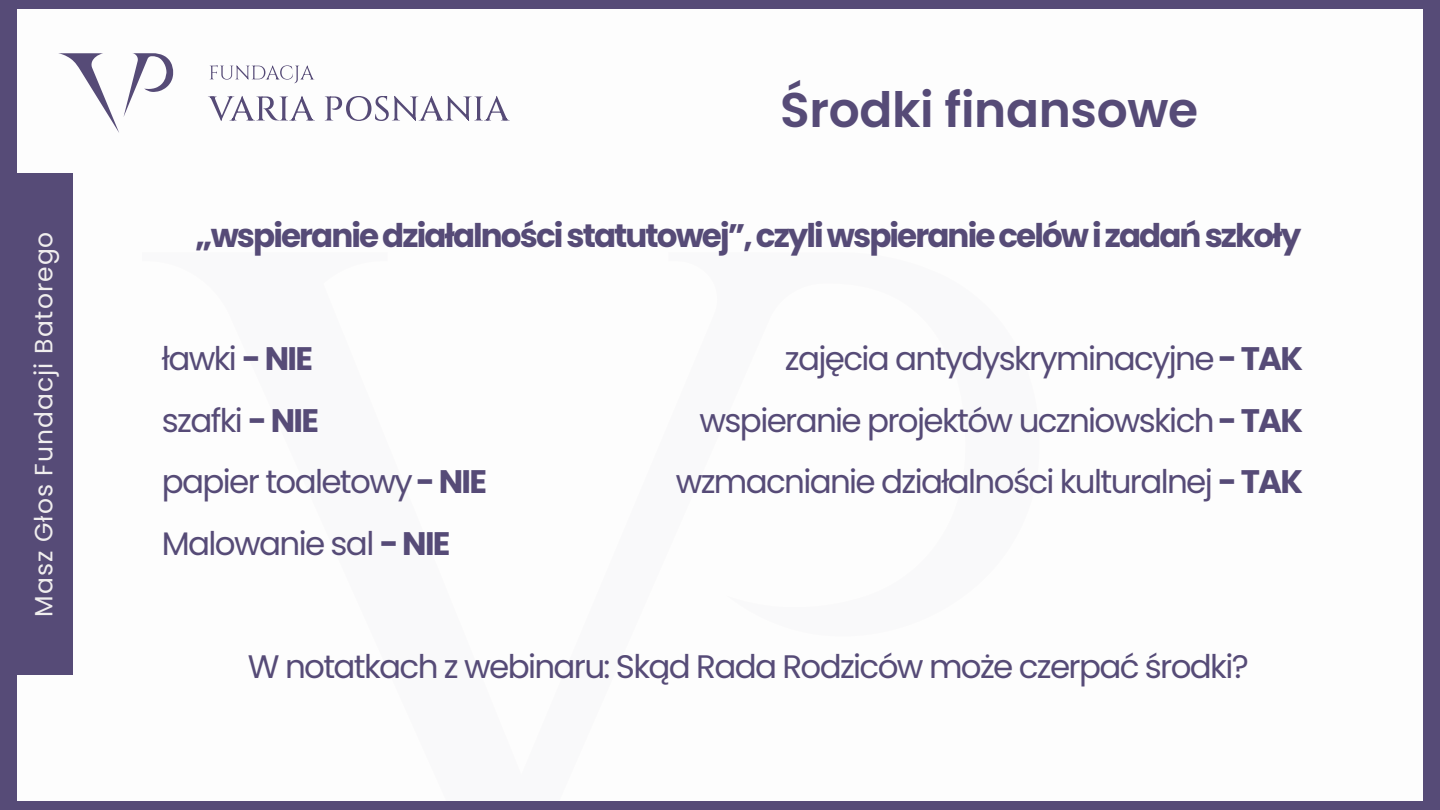
<style>
.page{position:relative;width:1440px;height:810px;background:#564b77}
.page>*{position:absolute;margin:0;border:0;box-sizing:border-box;transform-origin:0 0}
.t1{font:600 48.7px "Poppins";letter-spacing:-.005em;color:#564b77}
.t2{font:32.6px "Poppins";letter-spacing:-.05em;color:#564b77}
.t3{font:700 32.6px "Poppins";letter-spacing:-.06em;color:#564b77}
.t4{font:25px "Poppins";letter-spacing:.04em;color:#f0eeee}
.s1{font-weight:700}
</style>
<div class="page">
<div style="left:17px;top:9px;width:1406px;height:792px;background:#fdfdfd"></div>
<svg style="left:58px;top:53px;width:115px;height:80px"></svg>
<svg style="left:210px;top:65px;width:104px;height:18px"></svg>
<svg style="left:208px;top:96px;width:107px;height:25px"></svg>
<svg style="left:325px;top:96px;width:185px;height:25px"></svg>
<div style="left:16px;top:173px;width:57px;height:502px;background:#564b77"></div>
<p class="t4" style="left:26px;top:617px;width:387px;rotate:-90deg">Masz Głos Fundacji Batorego</p>
<p class="t1" style="left:780px;top:76px;width:420px">Środki finansowe</p>
<p class="t3" style="left:196px;top:213px;width:1107px">„wspieraniedziałalnościstatutowej”,czyliwspieraniecelówizadańszkoły</p>
<p class="t2" style="left:162px;top:336px;width:153px">ławki <span class="s1">- NIE</span></p>
<p class="t2" style="left:162px;top:398px;width:159px">szafki <span class="s1">- NIE</span></p>
<p class="t2" style="left:162px;top:459px;width:327px">papier toaletowy <span class="s1">- NIE</span></p>
<p class="t2" style="left:162px;top:521px;width:290px">Malowanie sal <span class="s1">- NIE</span></p>
<p class="t2" style="left:785px;top:336px;width:520px">zajęcia antydyskryminacyjne <span class="s1">- TAK</span></p>
<p class="t2" style="left:700px;top:398px;width:605px">wspieranie projektów uczniowskich <span class="s1">- TAK</span></p>
<p class="t2" style="left:676px;top:459px;width:629px">wzmacnianie działalności kulturalnej <span class="s1">- TAK</span></p>
<p class="t2" style="left:248px;top:644px;width:1002px">W notatkach z webinaru: Skąd Rada Rodziców może czerpać środki?</p>
</div>
